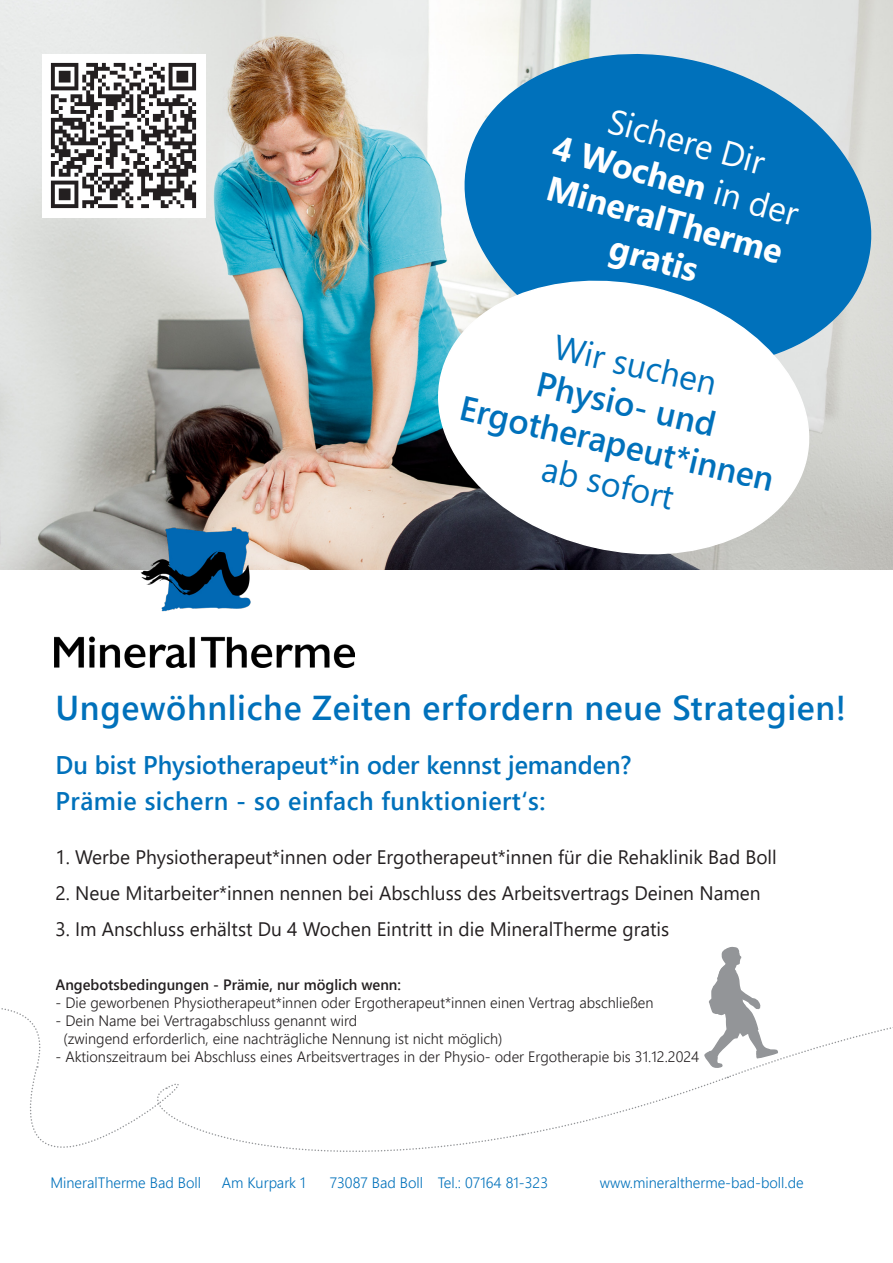
<style>
.page{position:relative;width:893px;height:1263px;background:#fff}
.page>*{position:absolute;margin:0;border:0;box-sizing:border-box;transform-origin:0 0}
.Überschrift{font:600 34.5px "Segoe UI";letter-spacing:.02em;color:#0071bb}
.Fließtext{font:700 34.5px "Segoe UI";color:#fff}
.Fließtext-2{font:600 34.5px "Segoe UI";color:#0071bb}
.Fließtext-3{font:34.5px "Segoe UI";color:#0071bb}
.Fließtext-4{font:34.5px "Segoe UI";color:#fff}
.Überschrift-2{font:600 25.5px "Segoe UI";color:#0071bb}
.Überschrift-3{font:600 25.5px "Segoe UI";letter-spacing:.02em;color:#0071bb}
.Fließtext-5{font:19.5px "Segoe UI";color:#231f20}
.Fließtext-6{font:300 15px "Segoe UI";color:#231f20}
.Fließtext-7{font:300 15px "Segoe UI";color:#0071bb}
.Fließtext-8{font:600 15px "Segoe UI";color:#231f20}
.s1{font-weight:400}
</style>
<div class="page">
<img style="left:0;top:0;width:893px;height:570px">
<svg style="left:445px;top:33px;width:445px;height:353px;background:#509ac9"></svg>
<svg style="left:423px;top:263px;width:401px;height:307px"></svg>
<img style="left:54px;top:527px;width:300px;height:140px">
<div style="left:43px;top:54px;width:163px;height:164px;background:#fff"></div>
<img style="left:50px;top:62px;width:147px;height:147px">
<svg style="left:1px;top:946px;width:892px;height:206px"></svg>
<p class="Fließtext-4" style="left:618px;top:88px;width:162px;rotate:16deg">Sichere Dir</p>
<p class="Fließtext" style="left:563px;top:115px;width:255px;rotate:16deg">4 Wochen <span class="s1">in der</span></p>
<p class="Fließtext" style="left:557px;top:155px;width:245px;rotate:16deg">MineralTherme</p>
<p class="Fließtext" style="left:620px;top:215px;width:92px;rotate:16deg">gratis</p>
<p class="Fließtext-3" style="left:562px;top:314px;width:167px;rotate:13deg">Wir suchen</p>
<p class="Fließtext-2" style="left:544px;top:352px;width:184px;rotate:13deg">Physio- und</p>
<p class="Fließtext-2" style="left:468px;top:376px;width:323px;rotate:13deg">Ergotherapeut*innen</p>
<p class="Fließtext-3" style="left:550px;top:436px;width:136px;rotate:13deg">ab sofort</p>
<p class="Überschrift" style="left:56px;top:675px;width:792px">Ungewöhnliche Zeiten erfordern neue Strategien!</p>
<p class="Überschrift-2" style="left:56px;top:741px;width:578px">Du bist Physiotherapeut*in oder kennst jemanden?</p>
<p class="Überschrift-3" style="left:56px;top:777px;width:492px">Prämie sichern - so einfach funktioniert‘s:</p>
<p class="Fließtext-5" style="left:56px;top:839px;width:723px">1. Werbe Physiotherapeut*innen oder Ergotherapeut*innen für die Rehaklinik Bad Boll</p>
<p class="Fließtext-5" style="left:56px;top:875px;width:707px">2. Neue Mitarbeiter*innen nennen bei Abschluss des Arbeitsvertrags Deinen Namen</p>
<p class="Fließtext-5" style="left:56px;top:911px;width:615px">3. Im Anschluss erhältst Du 4 Wochen Eintritt in die MineralTherme gratis</p>
<p class="Fließtext-8" style="left:56px;top:971px;width:347px">Angebotsbedingungen - Prämie, nur möglich wenn:</p>
<p class="Fließtext-6" style="left:56px;top:989px;width:599px">- Die geworbenen Physiotherapeut*innen oder Ergotherapeut*innen einen Vertrag abschließen</p>
<p class="Fließtext-6" style="left:56px;top:1007px;width:303px">- Dein Name bei Vertragabschluss genannt wird</p>
<p class="Fließtext-6" style="left:64px;top:1025px;width:440px">(zwingend erforderlich, eine nachträgliche Nennung ist nicht möglich)</p>
<p class="Fließtext-6" style="left:56px;top:1043px;width:645px">- Aktionszeitraum bei Abschluss eines Arbeitsvertrages in der Physio- oder Ergotherapie bis 31.12.2024</p>
<p class="Fließtext-7" style="left:50px;top:1169px;width:152px">MineralTherme Bad Boll</p>
<p class="Fließtext-7" style="left:222px;top:1169px;width:85px">Am Kurpark 1</p>
<p class="Fließtext-7" style="left:330px;top:1169px;width:220px">73087 Bad Boll Tel.: 07164 81-323</p>
<p class="Fließtext-7" style="left:600px;top:1169px;width:205px">www.mineraltherme-bad-boll.de</p>
</div>
